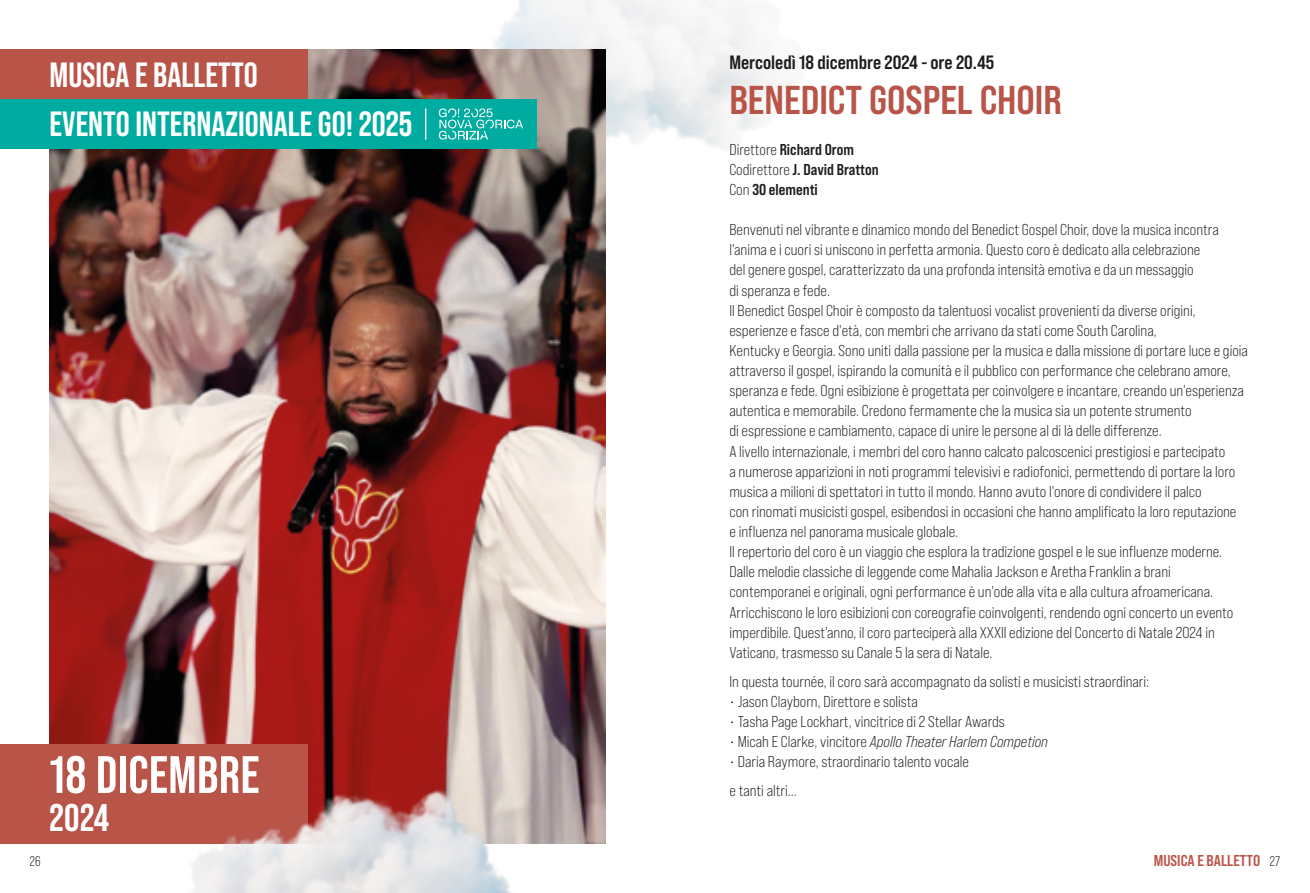
<style>
.page{position:relative;width:1310px;height:893px;background:#fff}
.page>*{position:absolute;margin:0;border:0;box-sizing:border-box;transform-origin:0 0}
.t1{font:700 52.5px "Bebas Neue Pro";letter-spacing:.01em;color:#fff}
.t2{font:40.25px "Bebas Neue Pro Sm E Bd";color:#b95449}
.t3{font:700 38.5px "Bebas Neue Pro";color:#fff}
.t4{font:700 35px "Bebas Neue Pro";color:#fff}
.t5{font:19.25px "Bebas Neue Pro Sm E Bd";color:#1d1d1b}
.t6{font:15.75px/20.1px "Bebas Neue Pro Sm E Bk";color:#1d1d1b}
.t7{font:15.75px/20.1px "Bebas Neue Pro Sm E Bd";color:#1d1d1b}
.t8{font:15.75px "Bebas Neue Pro Sm E Bk It";color:#1d1d1b}
.t9{font:15.75px "Bebas Neue Pro Sm E Bd";color:#b95449}
.t10{font:14px "Bebas Neue Pro";color:#1d1d1b}
.s1{font-family:"Bebas Neue Pro Sm E Bk"}
</style>
<div class="page">
<img style="left:407px;top:0;width:385px;height:199px">
<img style="left:50px;top:50px;width:555px;height:697px">
<div style="left:0;top:50px;width:308px;height:49px;background:#b95449"></div>
<div style="left:0;top:744px;width:308px;height:99px;background:#b95449"></div>
<img style="left:122px;top:747px;width:484px;height:146px">
<div style="left:0;top:99px;width:536px;height:50px;background:#00aba0"></div>
<svg style="left:439px;top:108px;width:84px;height:32px"></svg>
<hr style="left:425px;top:108px;width:1px;height:32px;background:#fff">
<h3 class="t4" style="left:50px;top:54px;width:210px">MUSICA E BALLETTO</h3>
<h3 class="t4" style="left:50px;top:104px;width:364px">EVENTO INTERNAZIONALE GO! 2025</h3>
<h1 class="t1" style="left:50px;top:745px;width:211px">18 DICEMBRE</h1>
<h3 class="t3" style="left:50px;top:796px;width:61px">2024</h3>
<p class="t5" style="left:729px;top:51px;width:266px">Mercoledì 18 dicembre 2024 - ore 20.45</p>
<h2 class="t2" style="left:729px;top:76px;width:334px">BENEDICT GOSPEL CHOIR</h2>
<p class="t7" style="left:729px;top:139px;width:151px"><span class="s1">Direttore</span> Richard Orom<br><span class="s1">Codirettore</span> J. David Bratton<br><span class="s1">Con</span> 30 elementi</p>
<p class="t6" style="left:729px;top:219px;width:520px">Benvenuti nel vibrante e dinamico mondo del Benedict Gospel Choir, dove la musica incontra l'anima e i cuori si uniscono in perfetta armonia. Questo coro è dedicato alla celebrazione<br>del genere gospel, caratterizzato da una profonda intensità emotiva e da un messaggio<br>di speranza e fede.<br>Il Benedict Gospel Choir è composto da talentuosi vocalist provenienti da diverse origini, esperienze e fasce d'età, con membri che arrivano da stati come South Carolina,<br>Kentucky e Georgia. Sono uniti dalla passione per la musica e dalla missione di portare luce e gioia attraverso il gospel, ispirando la comunità e il pubblico con performance che celebrano amore, speranza e fede. Ogni esibizione è progettata per coinvolgere e incantare, creando un'esperienza autentica e memorabile. Credono fermamente che la musica sia un potente strumento<br>di espressione e cambiamento, capace di unire le persone al di là delle differenze.<br>A livello internazionale, i membri del coro hanno calcato palcoscenici prestigiosi e partecipato<br>a numerose apparizioni in noti programmi televisivi e radiofonici, permettendo di portare la loro musica a milioni di spettatori in tutto il mondo. Hanno avuto l'onore di condividere il palco<br>con rinomati musicisti gospel, esibendosi in occasioni che hanno amplificato la loro reputazione<br>e influenza nel panorama musicale globale.<br>Il repertorio del coro è un viaggio che esplora la tradizione gospel e le sue influenze moderne.<br>Dalle melodie classiche di leggende come Mahalia Jackson e Aretha Franklin a brani contemporanei e originali, ogni performance è un'ode alla vita e alla cultura afroamericana.<br>Arricchiscono le loro esibizioni con coreografie coinvolgenti, rendendo ogni concerto un evento imperdibile. Quest'anno, il coro parteciperà alla XXXII edizione del Concerto di Natale 2024 in Vaticano, trasmesso su Canale 5 la sera di Natale.</p>
<p class="t6" style="left:729px;top:671px;width:421px">In questa tournée, il coro sarà accompagnato da solisti e musicisti straordinari:</p>
<p class="t6" style="left:729px;top:691px;width:190px">• Jason Clayborn, Direttore e solista</p>
<p class="t6" style="left:729px;top:711px;width:277px">• Tasha Page Lockhart, vincitrice di 2 Stellar Awards</p>
<p class="t8" style="left:729px;top:732px;width:320px"><span class="s1">• Micah E Clarke, vincitore</span> Apollo Theater Harlem Competion</p>
<p class="t6" style="left:729px;top:747px;width:241px;line-height:28.9px">• Daria Raymore, straordinario talento vocale e tanti altri…</p>
<p class="t9" style="left:1153px;top:851px;width:108px">MUSICA E BALLETTO</p>
<p class="t10" style="left:30px;top:853px;width:12px">26</p>
<p class="t10" style="left:1270px;top:853px;width:12px">27</p>
</div>
